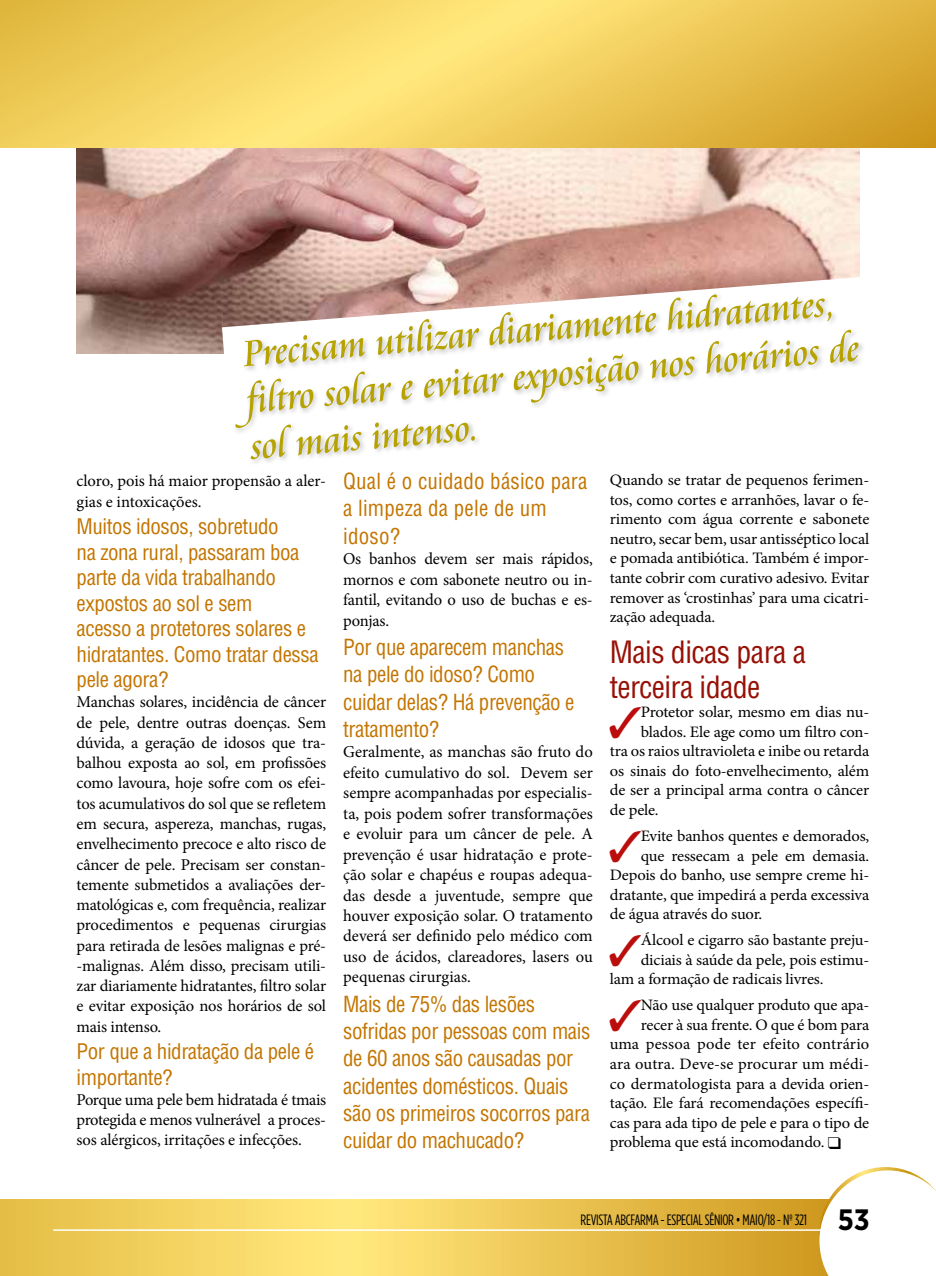
<style>
.page{position:relative;width:936px;height:1276px;background:#fff}
.page>*{position:absolute;margin:0;border:0;box-sizing:border-box;transform-origin:0 0}
.t1{font:condensed 30px/34.5px "Helvetica LT Std";letter-spacing:-.02em;color:#971005}
.t2{font:condensed 21.6px/27.3px "Helvetica LT Std";letter-spacing:-.02em;color:#c37500}
.t3{font:condensed 21.6px/27.3px "Helvetica LT Std";letter-spacing:.01em;color:#c37500}
.t4{font:condensed 21.15px/27.3px "Helvetica LT Std";letter-spacing:-.02em;color:#c37500}
.t5{font:condensed 21px/25.5px "Helvetica LT Std";letter-spacing:-.02em;color:#c37500}
.t6{font:16.65px/20.4px "Minion Pro";letter-spacing:-.005em;color:#000;text-align:justify}
.t7{font:16.5px/20.2px "Minion Pro";letter-spacing:-.01em;color:#000;text-align:justify}
.t8{font:15.9px/19.5px "Minion Pro";letter-spacing:-.01em;color:#000;text-align:justify}
.t9{font:15.9px "Minion Pro";letter-spacing:.01em;color:#000}
.t10{font:15px "Gotham Condensed";letter-spacing:-.02em;color:#000}
.s1{font-size:21.6px}
.s2{font-family:"Gotham Narrow";font-weight:700;font-size:29.4px}
</style>
<div class="page">
<svg style="left:0;top:0;width:935px;height:148px;background:#efcc5b"></svg>
<svg style="left:0;top:1199px;width:819px;height:77px;background:#edc858"></svg>
<svg style="left:819px;top:1167px;width:116px;height:109px"></svg>
<hr style="left:53px;top:1229px;width:770px;height:1px;background:#fff">
<img style="left:77px;top:148px;width:782px;height:205px">
<svg style="left:222px;top:277px;width:637px;height:77px"></svg>
<svg style="left:250px;top:435px;width:225px;height:25px"></svg>
<div style="left:233px;top:327px;width:632px;height:108px;background:#000;opacity:.25"></div>
<svg style="left:232px;top:329px;width:628px;height:99px"></svg>
<div style="left:241px;top:292px;width:597px;height:82px;background:#000;opacity:.25"></div>
<svg style="left:241px;top:285px;width:591px;height:86px"></svg>
<p class="t7" style="left:77px;top:470px;width:251px;line-height:21px">cloro, pois há maior propensão a aler&shy;gias e intoxicações.</p>
<h3 class="t5" style="left:77px;top:513px;width:244px">Muitos idosos, sobretudo<br>na zona rural, passaram boa parte da vida trabalhando expostos ao sol e sem<br>acesso a protetores solares e hidratantes. Como tratar dessa pele agora?</h3>
<p class="t7" style="left:77px;top:692px;width:251px">Manchas solares, incidência de câncer de pele, dentre outras doenças. Sem dúvida, a geração de idosos que tra&shy;balhou exposta ao sol, em profissões como lavoura, hoje sofre com os efei&shy;tos acumulativos do sol que se refletem em secura, aspereza, manchas, rugas, envelhecimento precoce e alto risco de câncer de pele. Precisam ser constan&shy;temente submetidos a avaliações der&shy;matológicas e, com frequência, realizar procedimentos e pequenas cirurgias para retirada de lesões malignas e pré--malignas. Além disso, precisam utili&shy;zar diariamente hidratantes, filtro solar e evitar exposição nos horários de sol mais intenso.</p>
<h3 class="t5" style="left:77px;top:1038px;width:239px">Por que a hidratação da pele é importante?</h3>
<p class="t7" style="left:77px;top:1089px;width:251px">Porque uma pele bem hidratada é tmais protegida e menos vulnerável a proces&shy;sos alérgicos, irritações e infecções.</p>
<h2 class="t3" style="left:343px;top:467px;width:246px">Qual é o cuidado básico para a limpeza da pele de um idoso?</h2>
<p class="t6" style="left:343px;top:549px;width:251px">Os banhos devem ser mais rápidos, mornos e com sabonete neutro ou in&shy;fantil, evitando o uso de buchas e es&shy;ponjas.</p>
<h2 class="t2" style="left:343px;top:633px;width:233px">Por que aparecem manchas na pele do idoso? Como cuidar delas? Há prevenção e tratamento?</h2>
<p class="t6" style="left:343px;top:742px;width:251px">Geralmente, as manchas são fruto do efeito cumulativo do sol. Devem ser sempre acompanhadas por especialis&shy;ta, pois podem sofrer transformações e evoluir para um câncer de pele. A prevenção é usar hidratação e prote&shy;ção solar e chapéus e roupas adequa&shy;das desde a juventude, sempre que houver exposição solar. O tratamento deverá ser definido pelo médico com uso de ácidos, clareadores, lasers ou pequenas cirurgias.</p>
<h2 class="t2" style="left:343px;top:990px;width:249px">Mais de 75% das lesões sofridas por pessoas com mais de 60 anos são causadas por acidentes domésticos. Quais</h2>
<h3 class="t4" style="left:343px;top:1099px;width:248px"><span class="s1">são os</span> primeiros socorros para cuidar do machucado?</h3>
<p class="t8" style="left:609px;top:470px;width:261px">Quando se tratar de pequenos ferimen&shy;tos, como cortes e arranhões, lavar o fe&shy;rimento com água corrente e sabonete neutro, secar bem, usar antisséptico local e pomada antibiótica. Também é impor&shy;tante cobrir com curativo adesivo. Evitar remover as ‘crostinhas’ para uma cicatri&shy;zação adequada.</p>
<h1 class="t1" style="left:609px;top:634px;width:198px">Mais dicas para a terceira idade</h1>
<p class="t8" style="left:640px;top:702px;width:230px">Protetor solar, mesmo em dias nu-</p>
<p class="t8" style="left:640px;top:722px;width:230px">blados. Ele age como um filtro con-</p>
<p class="t8" style="left:609px;top:741px;width:261px">tra os raios ultravioleta e inibe ou retarda</p>
<p class="t8" style="left:609px;top:761px;width:261px">os sinais do foto-envelhecimento, além</p>
<p class="t8" style="left:609px;top:780px;width:261px">de ser a principal arma contra o câncer</p>
<p class="t8" style="left:609px;top:800px;width:50px">de pele.</p>
<p class="t8" style="left:640px;top:826px;width:230px">Evite banhos quentes e demorados,</p>
<p class="t8" style="left:640px;top:845px;width:230px">que ressecam a pele em demasia.</p>
<p class="t8" style="left:609px;top:865px;width:261px">Depois do banho, use sempre creme hi-</p>
<p class="t8" style="left:609px;top:885px;width:261px">dratante, que impedirá a perda excessiva</p>
<p class="t8" style="left:609px;top:904px;width:154px">de água através do suor.</p>
<p class="t8" style="left:640px;top:930px;width:230px">Álcool e cigarro são bastante preju-</p>
<p class="t8" style="left:640px;top:950px;width:230px">diciais à saúde da pele, pois estimu-</p>
<p class="t8" style="left:609px;top:969px;width:215px">lam a formação de radicais livres.</p>
<p class="t8" style="left:640px;top:995px;width:230px">Não use qualquer produto que apa-</p>
<p class="t8" style="left:640px;top:1015px;width:230px">recer à sua frente. O que é bom para</p>
<p class="t9" style="left:609px;top:1033px;width:261px">uma pessoa pode ter efeito contrário</p>
<p class="t9" style="left:609px;top:1053px;width:261px">ara outra. Deve-se procurar um médi-</p>
<p class="t8" style="left:609px;top:1073px;width:261px">co dermatologista para a devida orien-</p>
<p class="t8" style="left:609px;top:1093px;width:261px">tação. Ele fará recomendações específi-</p>
<p class="t8" style="left:609px;top:1113px;width:261px">cas para ada tipo de pele e para o tipo de</p>
<p class="t8" style="left:609px;top:1132px;width:233px">problema que está incomodando. ❑</p>
<p class="t10" style="left:580px;top:1211px;width:290px">REVISTA ABCFARMA - ESPECIAL SÊNIOR • MAIO/18 - Nº 321 <span class="s2">53</span></p>
</div>
